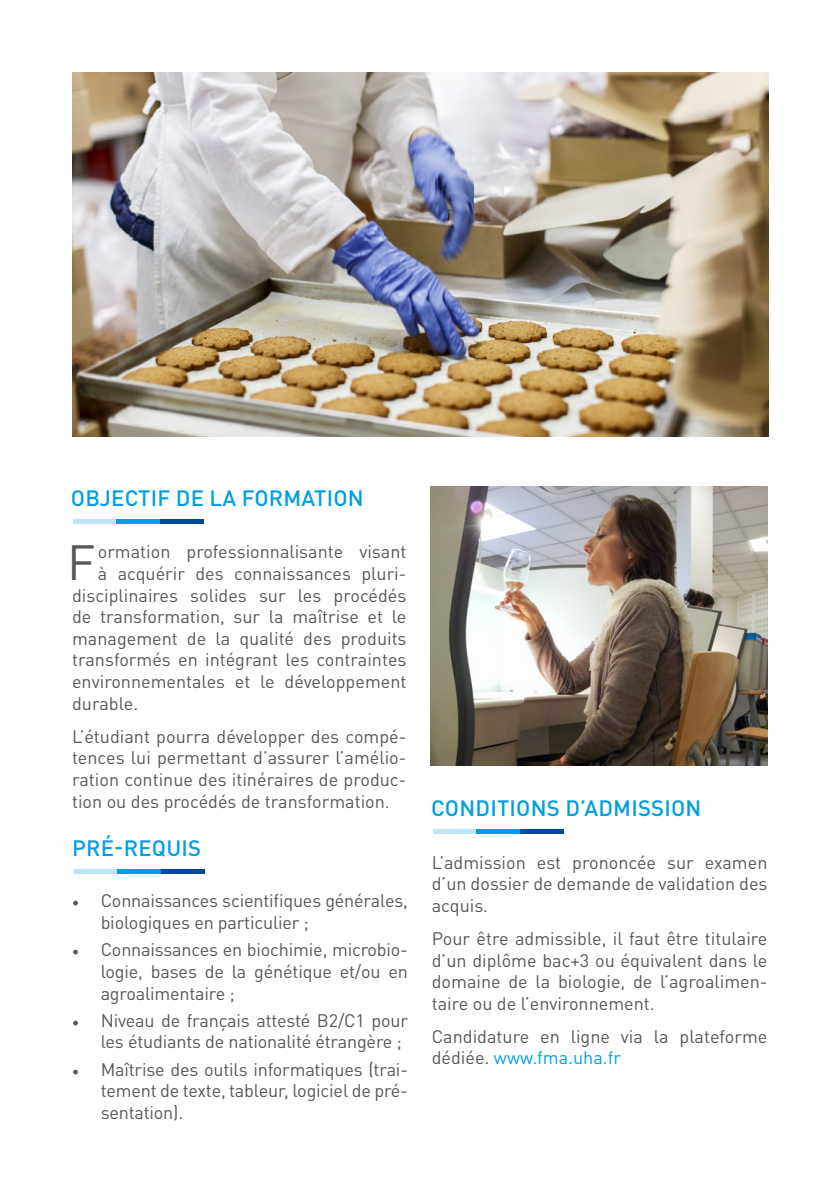
<style>
.page{position:relative;width:840px;height:1191px;background:#fff}
.page>*{position:absolute;margin:0;border:0;box-sizing:border-box;transform-origin:0 0}
.t1{font:48.8px "DIN Pro";color:#575756}
.t2{font:500 22px "DIN Pro";letter-spacing:.01em;color:#009fe3}
.t3{font:18px/21.6px "DIN Pro";color:#575756;text-align:justify}
.s1{font-family:"Minion Pro"}
.s2{color:#009fe3}
</style>
<div class="page">
<div style="left:73px;top:519px;width:43px;height:5px;background:#bce4fa"></div>
<div style="left:160px;top:519px;width:43px;height:5px;background:#004996"></div>
<div style="left:116px;top:519px;width:44px;height:5px;background:#009fe3"></div>
<div style="left:74px;top:869px;width:44px;height:5px;background:#bce4fa"></div>
<div style="left:161px;top:869px;width:43px;height:5px;background:#004996"></div>
<div style="left:118px;top:869px;width:43px;height:5px;background:#009fe3"></div>
<div style="left:433px;top:829px;width:43px;height:5px;background:#bce4fa"></div>
<div style="left:519px;top:829px;width:44px;height:5px;background:#004996"></div>
<div style="left:476px;top:829px;width:43px;height:5px;background:#009fe3"></div>
<img style="left:430px;top:487px;width:337px;height:278px">
<img style="left:72px;top:73px;width:695px;height:364px">
<p class="t2" style="left:71px;top:480px;width:294px">OBJECTIF DE LA FORMATION</p>
<h1 class="t1" style="left:67px;top:524px;width:30px">F</h1>
<p class="t3" style="left:98px;top:539px;width:310px">ormation professionnalisante visant</p>
<p class="t3" style="left:98px;top:561px;width:310px">à acquérir des connaissances pluri-</p>
<p class="t3" style="left:72px;top:582px;width:336px">disciplinaires solides sur les procédés</p>
<p class="t3" style="left:72px;top:604px;width:336px">de transformation, sur la maîtrise et le</p>
<p class="t3" style="left:72px;top:626px;width:336px">management de la qualité des produits</p>
<p class="t3" style="left:72px;top:647px;width:336px">transformés en intégrant les contraintes</p>
<p class="t3" style="left:72px;top:669px;width:336px">environnementales et le développement</p>
<p class="t3" style="left:72px;top:690px;width:68px">durable.</p>
<p class="t3" style="left:72px;top:723px;width:336px">L’étudiant pourra développer des compé&shy;tences lui permettant d’assurer l’amélio&shy;ration continue des itinéraires de produc&shy;tion ou des procédés de transformation.</p>
<p class="t2" style="left:72px;top:829px;width:130px">PRÉ-REQUIS</p>
<p class="t3" style="left:101px;top:888px;width:308px;text-indent:-28px"><span class="s1">•</span> Connaissances scientifiques générales, biologiques en particulier ;</p>
<p class="t3" style="left:101px;top:937px;width:308px;text-indent:-28px"><span class="s1">•</span> Connaissances en biochimie, microbio&shy;logie, bases de la génétique et/ou en agroalimentaire ;</p>
<p class="t3" style="left:101px;top:1007px;width:309px;text-indent:-28px"><span class="s1">•</span> Niveau de français attesté B2/C1 pour les étudiants de nationalité étrangère ;</p>
<p class="t3" style="left:101px;top:1056px;width:308px;text-indent:-28px"><span class="s1">•</span> Maîtrise des outils informatiques (trai&shy;tement de texte, tableur, logiciel de pré&shy;sentation).</p>
<p class="t2" style="left:431px;top:789px;width:272px">CONDITIONS D’ADMISSION</p>
<p class="t3" style="left:431px;top:849px;width:337px">L’admission est prononcée sur examen d’un dossier de demande de validation des acquis.</p>
<p class="t3" style="left:431px;top:926px;width:337px">Pour être admissible, il faut être titulaire d’un diplôme bac+3 ou équivalent dans le domaine de la biologie, de l’agroalimen&shy;taire ou de l’environnement.</p>
<p class="t3" style="left:431px;top:1023px;width:337px">Candidature en ligne via la plateforme dédiée. <span class="s2">www.fma.uha.fr</span></p>
</div>
